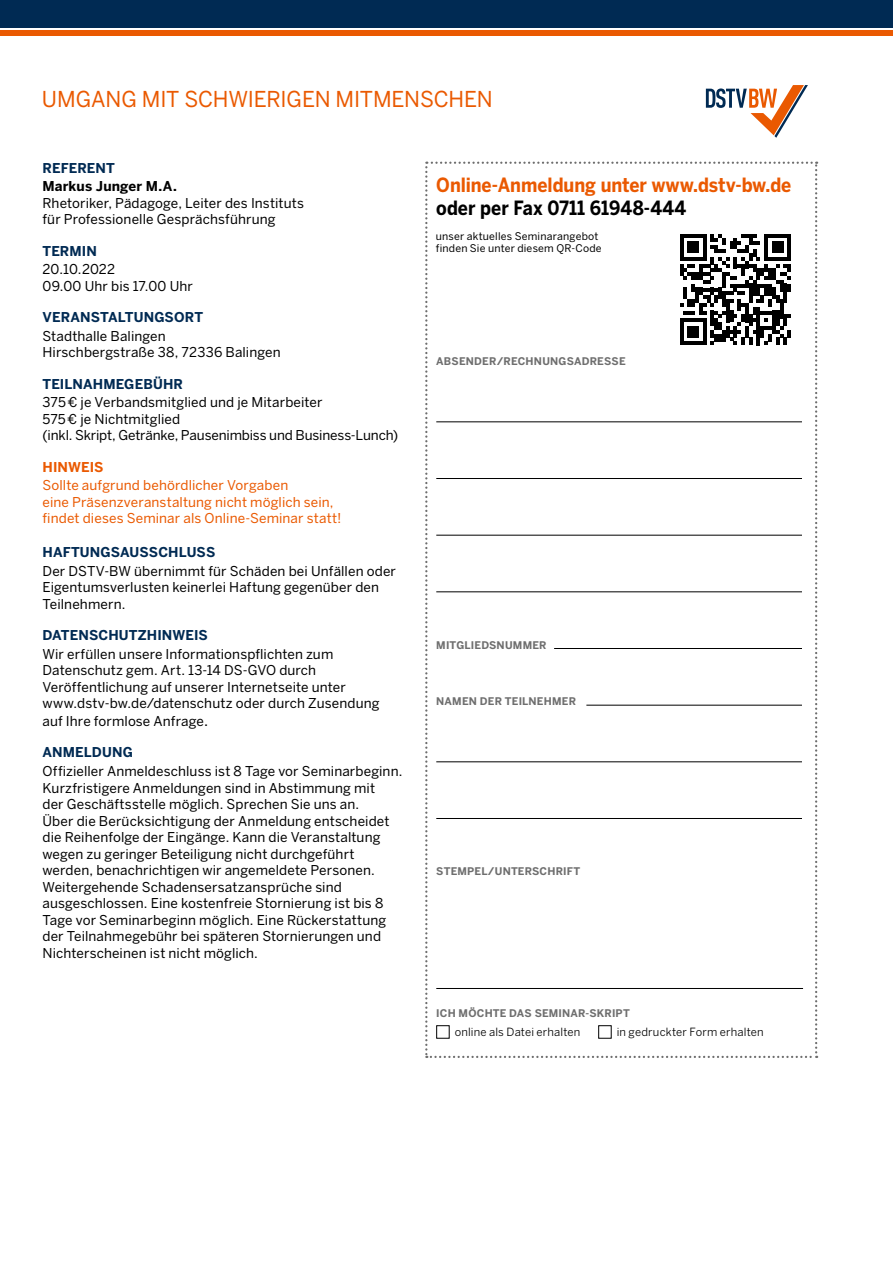
<style>
.page{position:relative;width:893px;height:1263px;background:#fff}
.page>*{position:absolute;margin:0;border:0;box-sizing:border-box;transform-origin:0 0}
.t1{font:21.75px "Benton Sans";letter-spacing:-.01em;color:#ea5901}
.t2{font:700 19.5px "Benton Sans";letter-spacing:-.005em;color:#ea5901;scale:.9 1}
.t3{font:700 19.5px "Benton Sans";letter-spacing:.005em;color:#000;scale:.9 1}
.t4{font:13.5px/16.5px "Benton Sans";letter-spacing:.01em;color:#000}
.t5{font:13.5px/16.5px "Benton Sans";letter-spacing:.01em;color:#ea5901}
.t6{font:700 13.5px "Benton Sans";letter-spacing:.005em;color:#002a53}
.t7{font:700 13.5px "Benton Sans";letter-spacing:.01em;color:#000}
.t8{font:700 13.5px "Benton Sans";letter-spacing:.005em;color:#ea5901}
.t9{font:11.25px "Benton Sans";letter-spacing:.015em;color:#000}
.t10{font:700 10.5px "Benton Sans";letter-spacing:.015em;color:#6e6e6e}
.t11{font:10.5px/12.6px "Benton Sans";letter-spacing:.02em;color:#000}
.s1{font-size:15px}
</style>
<div class="page">
<div style="left:0;top:0;width:893px;height:28px;background:#002a53"></div>
<div style="left:0;top:31px;width:893px;height:5px;background:#ea5901"></div>
<svg style="left:425px;top:162px;width:392px;height:896px"></svg>
<svg style="left:706px;top:85px;width:102px;height:53px"></svg>
<h1 class="t1" style="left:42px;top:86px;width:452px">UMGANG MIT SCHWIERIGEN MITMENSCHEN</h1>
<p class="t6" style="left:43px;top:160px;width:74px">REFERENT</p>
<p class="t7" style="left:43px;top:178px;width:136px">Markus Junger M.A.</p>
<p class="t4" style="left:43px;top:194px;width:263px">Rhetoriker, Pädagoge, Leiter des Instituts für Professionelle Gesprächsführung</p>
<p class="t6" style="left:43px;top:243px;width:56px">TERMIN</p>
<p class="t4" style="left:43px;top:261px;width:152px">20.10.2022<br>09.00 Uhr bis 17.00 Uhr</p>
<p class="t6" style="left:43px;top:309px;width:162px">VERANSTALTUNGSORT</p>
<p class="t4" style="left:43px;top:327px;width:240px">Stadthalle Balingen<br>Hirschbergstraße 38, 72336 Balingen</p>
<p class="t6" style="left:43px;top:376px;width:142px">TEILNAHMEGEBÜHR</p>
<p class="t4" style="left:43px;top:394px;width:357px">375€ je Verbandsmitglied und je Mitarbeiter<br>575€ je Nichtmitglied<br>(inkl. Skript, Getränke, Pausenimbiss und Business-Lunch)</p>
<p class="t8" style="left:43px;top:459px;width:63px">HINWEIS</p>
<p class="t5" style="left:43px;top:477px;width:300px">Sollte aufgrund behördlicher Vorgaben<br>eine Präsenzveranstaltung nicht möglich sein, findet dieses Seminar als Online-Seminar statt!</p>
<p class="t6" style="left:43px;top:544px;width:174px">HAFTUNGSAUSSCHLUSS</p>
<p class="t4" style="left:43px;top:562px;width:355px">Der DSTV-BW übernimmt für Schäden bei Unfällen oder<br>Eigentumsverlusten keinerlei Haftung gegenüber den<br>Teilnehmern.</p>
<p class="t6" style="left:43px;top:627px;width:167px">DATENSCHUTZHINWEIS</p>
<p class="t4" style="left:43px;top:645px;width:339px">Wir erfüllen unsere Informationspflichten zum Datenschutz gem. Art. 13-14 DS-GVO durch Veröffentlichung auf unserer Internetseite unter www.dstv-bw.de/datenschutz oder durch Zusendung</p>
<p class="t4" style="left:43px;top:713px;width:167px">auf Ihre formlose Anfrage<span class="s1">.</span></p>
<p class="t6" style="left:43px;top:744px;width:92px">ANMELDUNG</p>
<p class="t4" style="left:43px;top:763px;width:361px">Offizieller Anmeldeschluss ist 8 Tage vor Seminarbeginn.<br>Kurzfristigere Anmeldungen sind in Abstimmung mit<br>der Geschäftsstelle möglich. Sprechen Sie uns an.<br>Über die Berücksichtigung der Anmeldung entscheidet die Reihenfolge der Eingänge. Kann die Veranstaltung wegen zu geringer Beteiligung nicht durchgeführt werden, benachrichtigen wir angemeldete Personen.<br>Weitergehende Schadensersatzansprüche sind ausgeschlossen. Eine kostenfreie Stornierung ist bis 8<br>Tage vor Seminarbeginn möglich. Eine Rückerstattung der Teilnahmegebühr bei späteren Stornierungen und Nichterscheinen ist nicht möglich.</p>
<h2 class="t2" style="left:436px;top:173px;width:396px">Online-Anmeldung unter www.dstv-bw.de</h2>
<h2 class="t3" style="left:436px;top:196px;width:279px">oder per Fax 0711 61948-444</h2>
<p class="t11" style="left:436px;top:229px;width:167px">unser aktuelles Seminarangebot finden Sie unter diesem QR-Code</p>
<p class="t10" style="left:436px;top:355px;width:191px">ABSENDER/RECHNUNGSADRESSE</p>
<p class="t10" style="left:436px;top:639px;width:112px">MITGLIEDSNUMMER</p>
<p class="t10" style="left:436px;top:695px;width:141px">NAMEN DER TEILNEHMER</p>
<p class="t10" style="left:436px;top:865px;width:145px">STEMPEL/UNTERSCHRIFT</p>
<p class="t10" style="left:436px;top:1007px;width:195px">ICH MÖCHTE DAS SEMINAR-SKRIPT</p>
<p class="t9" style="left:455px;top:1026px;width:127px">online als Datei erhalten</p>
<p class="t9" style="left:617px;top:1026px;width:149px">in gedruckter Form erhalten</p>
</div>
